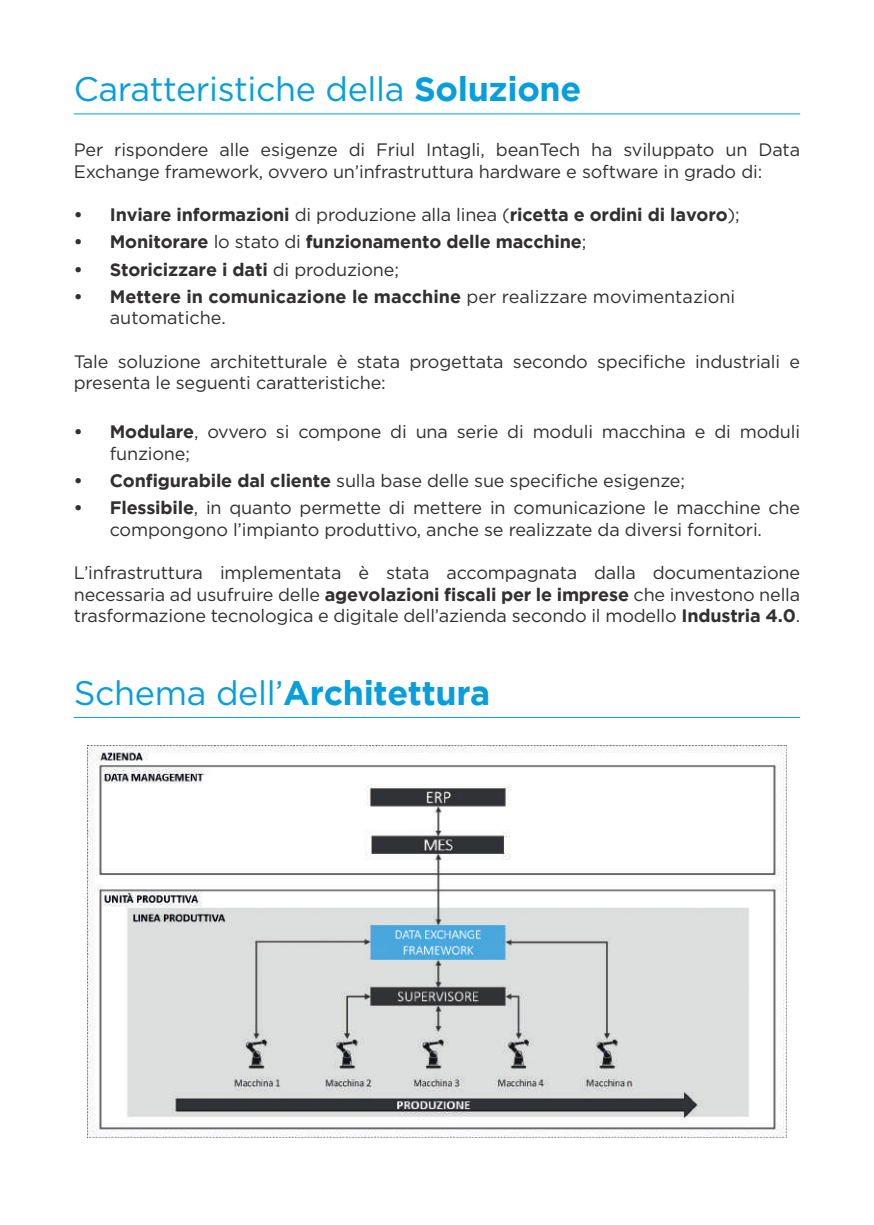
<style>
.page{position:relative;width:874px;height:1225px;background:#fff}
.page>*{position:absolute;margin:0;border:0;box-sizing:border-box;transform-origin:0 0}
.t1{font:34px "Gotham";letter-spacing:-.01em;color:#069edb}
.t2{font:700 34px "Gotham";letter-spacing:-.01em;color:#069edb}
.t3{font:18px/21.6px "Gotham";letter-spacing:-.01em;color:#312f30}
.t4{font:700 18px "Gotham";letter-spacing:-.01em;color:#312f30}
.s1{font-weight:700}
.s2{font-weight:400}
</style>
<div class="page">
<img style="left:87px;top:745px;width:698px;height:392px">
<hr style="left:74px;top:717px;width:725px;height:1px;background:#069edb">
<hr style="left:74px;top:113px;width:725px;height:1px;background:#069edb">
<h1 class="t1" style="left:74px;top:68px;width:509px">Caratteristiche della <span class="s1">Soluzione</span></h1>
<p class="t3" style="left:74px;top:139px;width:727px">Per rispondere alle esigenze di Friul Intagli, beanTech ha sviluppato un Data<br>Exchange framework, ovvero un’infrastruttura hardware e software in grado di:</p>
<p class="t4" style="left:74px;top:204px;width:667px">• Inviare informazioni <span class="s2">di produzione alla linea (</span>ricetta e ordini di lavoro<span class="s2">);</span></p>
<p class="t4" style="left:74px;top:231px;width:514px">• Monitorare <span class="s2">lo stato di</span> funzionamento delle macchine<span class="s2">;</span></p>
<p class="t4" style="left:74px;top:259px;width:326px">• Storicizzare i dati <span class="s2">di produzione;</span></p>
<p class="t3" style="left:110px;top:285px;width:626px;text-indent:-36px"><span class="s1">• Mettere in comunicazione le macchine</span> per realizzare movimentazioni automatiche.</p>
<p class="t3" style="left:74px;top:350px;width:727px">Tale soluzione architetturale è stata progettata secondo specifiche industriali e presenta le seguenti caratteristiche:</p>
<p class="t3" style="left:110px;top:420px;width:691px;text-indent:-36px"><span class="s1">• Modulare</span>, ovvero si compone di una serie di moduli macchina e di moduli funzione;</p>
<p class="t3" style="left:74px;top:469px;width:612px"><span class="s1">• Configurabile dal cliente</span> sulla base delle sue specifiche esigenze;</p>
<p class="t3" style="left:74px;top:497px;width:727px;text-align:center"><span class="s1">• Flessibile</span>, in quanto permette di mettere in comunicazione le macchine che compongono l’impianto produttivo, anche se realizzate da diversi fornitori.</p>
<p class="t3" style="left:74px;top:561px;width:727px;text-align:justify">L’infrastruttura implementata è stata accompagnata dalla documentazione necessaria ad usufruire delle <span class="s1">agevolazioni fiscali per le imprese</span> che investono nella trasformazione tecnologica e digitale dell’azienda secondo il modello <span class="s1">Industria 4.0</span>.</p>
<h1 class="t2" style="left:74px;top:673px;width:418px"><span class="s2">Schema dell’</span>Architettura</h1>
</div>
